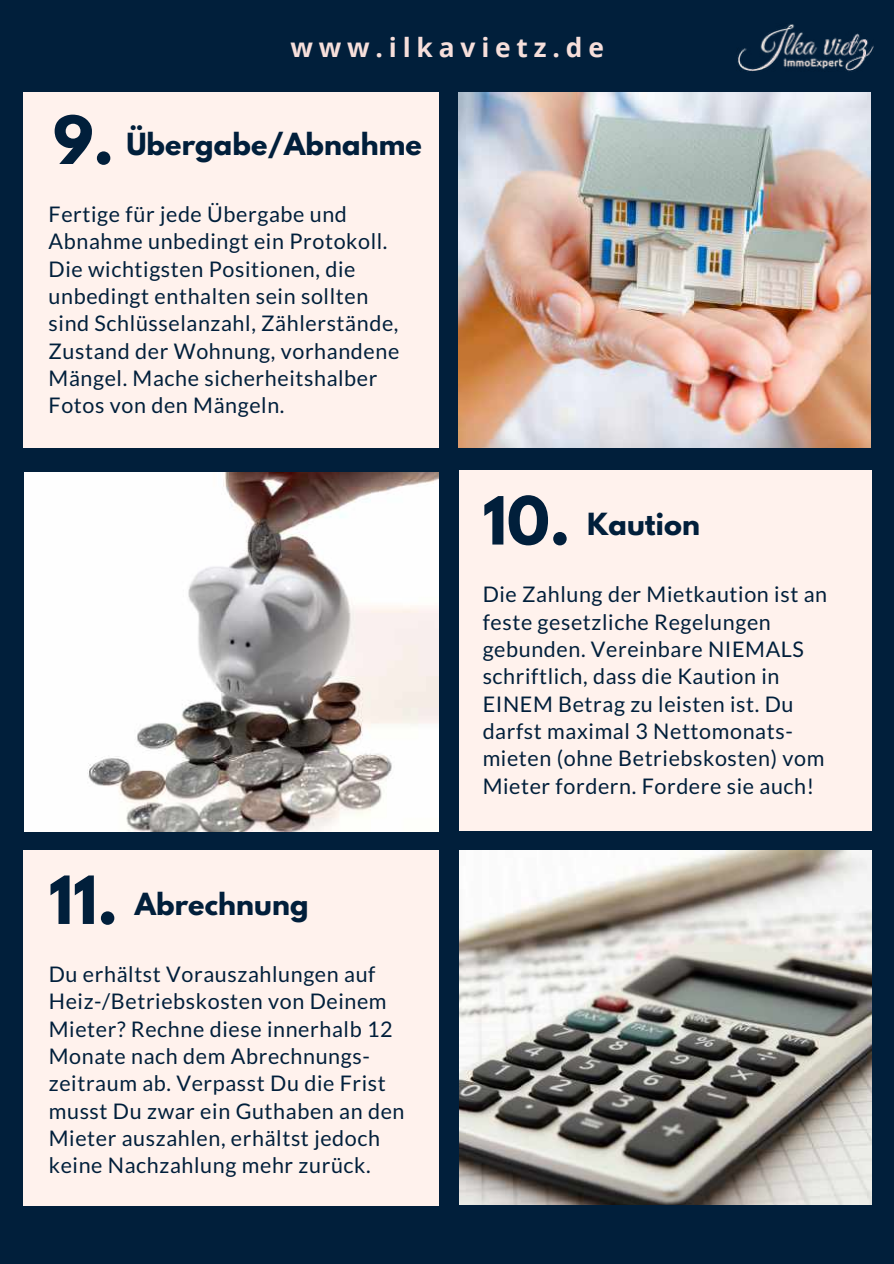
<style>
.page{position:relative;width:894px;height:1264px;background:#fff}
.page>*{position:absolute;margin:0;border:0;box-sizing:border-box;transform-origin:0 0}
.t1{font:700 27px "League Spartan";letter-spacing:.005em;color:#011f3b}
.t2{font:700 26.4px "Open Sans";letter-spacing:.22em;color:#f7dfdb}
.t3{font:21.45px/27.3px "Lato";letter-spacing:.03em;color:#011f3b}
.s1{font-size:58.8px}
</style>
<div class="page">
<div style="left:0;top:0;width:893px;height:1263px;background:#011f3b"></div>
<div style="left:23px;top:850px;width:415px;height:355px;background:#fff2ed"></div>
<div style="left:459px;top:470px;width:412px;height:360px;background:#fff2ed"></div>
<img style="left:25px;top:472px;width:413px;height:359px">
<img style="left:459px;top:850px;width:412px;height:354px">
<div style="left:23px;top:92px;width:415px;height:355px;background:#fff2ed"></div>
<img style="left:458px;top:92px;width:412px;height:355px">
<img style="left:737px;top:24px;width:135px;height:47px">
<p class="t2" style="left:290px;top:29px;width:315px">www.ilkavietz.de</p>
<p class="t1" style="left:53px;top:130px;width:370px"><span class="s1">9.</span> Übergabe/Abnahme</p>
<p class="t3" style="left:49px;top:200px;width:352px">Fertige für jede Übergabe und<br>Abnahme unbedingt ein Protokoll.<br>Die wichtigsten Positionen, die unbedingt enthalten sein sollten sind Schlüsselanzahl, Zählerstände,<br>Zustand der Wohnung, vorhandene<br>Mängel. Mache sicherheitshalber<br>Fotos von den Mängeln.</p>
<p class="t1" style="left:49px;top:890px;width:261px"><span class="s1">11.</span> Abrechnung</p>
<p class="t3" style="left:49px;top:959px;width:357px">Du erhältst Vorauszahlungen auf Heiz-/Betriebskosten von Deinem Mieter? Rechne diese innerhalb 12<br>Monate nach dem Abrechnungs&shy;zeitraum ab. Verpasst Du die Frist musst Du zwar ein Guthaben an den Mieter auszahlen, erhältst jedoch keine Nachzahlung mehr zurück.</p>
<p class="t1" style="left:482px;top:511px;width:219px"><span class="s1">10.</span> Kaution</p>
<p class="t3" style="left:482px;top:580px;width:346px">Die Zahlung der Mietkaution ist an feste gesetzliche Regelungen gebunden. Vereinbare NIEMALS schriftlich, dass die Kaution in<br>EINEM Betrag zu leisten ist. Du darfst maximal 3 Nettomonats&shy;mieten (ohne Betriebskosten) vom<br>Mieter fordern. Fordere sie auch!</p>
</div>
